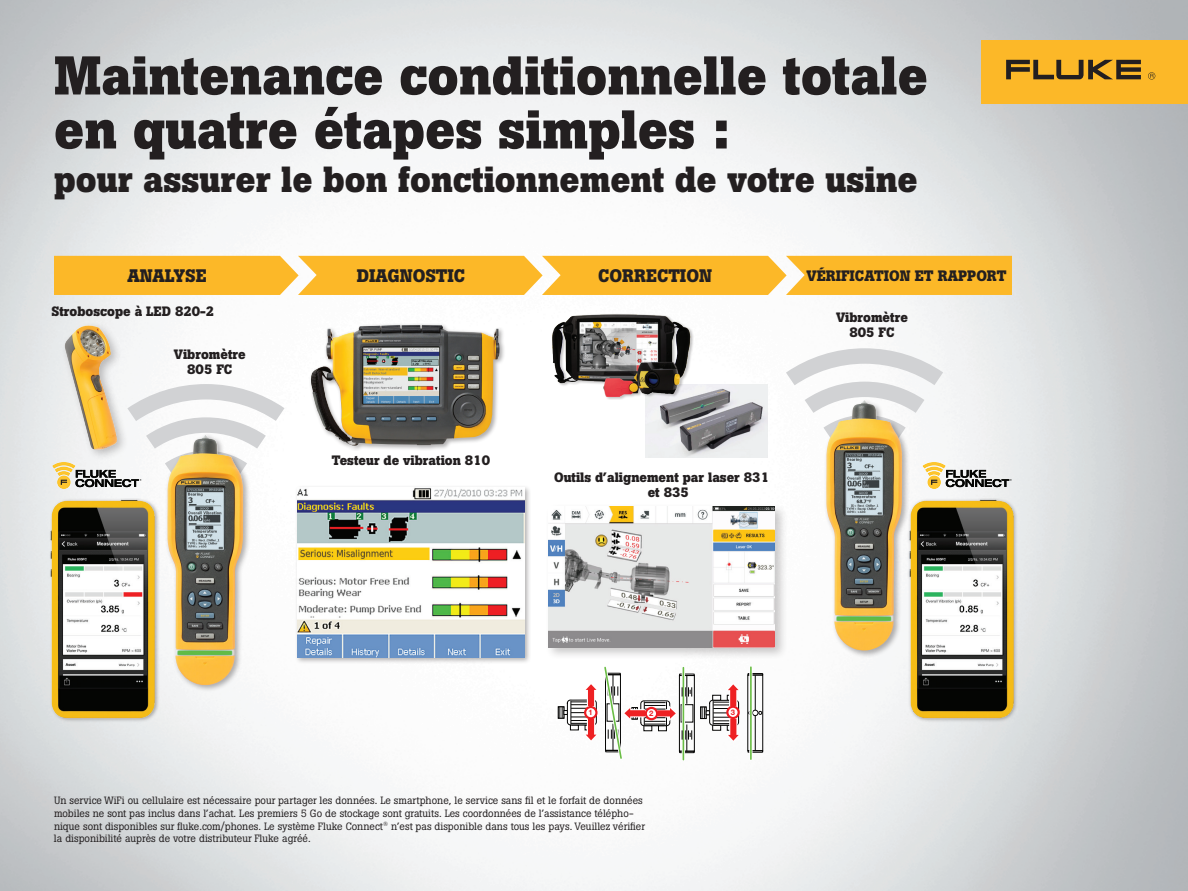
<style>
.page{position:relative;width:1188px;height:891px;background:#fff}
.page>*{position:absolute;margin:0;border:0;box-sizing:border-box;transform-origin:0 0}
.t1{font:700 54px/54px "Boton Pro";color:#231f20}
.t2{font:700 36px "Boton Pro";color:#231f20}
.t3{font:700 18px "Boton Pro";color:#231f20}
.t4{font:700 15px "Boton Pro";color:#231f20}
.t5{font:700 13.5px/15px "Boton Pro";color:#231f20;text-align:center}
.t6{font:10.5px/12.6px "Boton Pro";color:#231f20}
.t7{font:700 7.65px "Helvetica Neue LT Pro";color:#ee1d23}
</style>
<div class="page">
<img style="left:0;top:0;width:1188px;height:891px">
<div style="left:309px;top:322px;width:196px;height:129px;background:#231f20;opacity:.35"></div>
<img style="left:311px;top:325px;width:182px;height:121px">
<div style="left:295px;top:485px;width:236px;height:180px;background:#231f20;opacity:.35"></div>
<img style="left:297px;top:487px;width:227px;height:171px">
<div style="left:49px;top:498px;width:111px;height:225px;background:#ebebec"></div>
<img style="left:47px;top:494px;width:111px;height:228px">
<div style="left:907px;top:498px;width:111px;height:225px;background:#dcdedf"></div>
<img style="left:905px;top:494px;width:111px;height:228px">
<div style="left:58px;top:476px;width:12px;height:12px;background:#fec52e;border-radius:50%"></div>
<div style="left:928px;top:476px;width:12px;height:12px;background:#fec52e;border-radius:50%"></div>
<svg style="left:923px;top:463px;width:89px;height:24px"></svg>
<svg style="left:53px;top:384px;width:232px;height:103px"></svg>
<svg style="left:786px;top:348px;width:157px;height:92px"></svg>
<div style="left:165px;top:433px;width:86px;height:260px;background:#231f20;opacity:.35"></div>
<img style="left:167px;top:435px;width:76px;height:251px">
<div style="left:824px;top:398px;width:86px;height:260px;background:#231f20;opacity:.35"></div>
<img style="left:826px;top:400px;width:76px;height:251px">
<div style="left:54px;top:256px;width:958px;height:39px;background:#fcb828"></div>
<img style="left:49px;top:317px;width:84px;height:147px">
<img style="left:645px;top:384px;width:123px;height:74px">
<img style="left:542px;top:310px;width:155px;height:90px">
<div style="left:545px;top:503px;width:243px;height:158px;background:#231f20;opacity:.25"></div>
<img style="left:549px;top:506px;width:226px;height:141px">
<svg style="left:700px;top:707px;width:2px;height:12px"></svg>
<svg style="left:702px;top:673px;width:62px;height:80px"></svg>
<hr style="left:749px;top:667px;width:4px;height:92px;background:#fff">
<hr style="left:750px;top:667px;width:2px;height:92px;background:#6abd45">
<svg style="left:558px;top:706px;width:2px;height:13px"></svg>
<svg style="left:560px;top:664px;width:135px;height:98px"></svg>
<div style="left:585px;top:707px;width:11px;height:11px;background:#fff;border-radius:50%"></div>
<div style="left:584px;top:706px;width:14px;height:13px;border:2px solid #ee1d23;border-radius:50%"></div>
<div style="left:646px;top:708px;width:11px;height:11px;background:#fff;border-radius:50%"></div>
<div style="left:645px;top:707px;width:13px;height:13px;border:2px solid #ee1d23;border-radius:50%"></div>
<div style="left:727px;top:707px;width:12px;height:11px;background:#fff;border-radius:50%"></div>
<div style="left:726px;top:706px;width:14px;height:13px;border:2px solid #ee1d23;border-radius:50%"></div>
<div style="left:982px;top:40px;width:206px;height:64px;background:#fcb828"></div>
<svg style="left:1006px;top:60px;width:135px;height:19px"></svg>
<svg style="left:1148px;top:72px;width:7px;height:8px"></svg>
<h1 class="t1" style="left:54px;top:49px;width:875px">Maintenance conditionnelle totale en quatre étapes simples :</h1>
<h2 class="t2" style="left:54px;top:156px;width:865px">pour assurer le bon fonctionnement de votre usine</h2>
<h3 class="t3" style="left:127px;top:264px;width:81px">ANALYSE</h3>
<h3 class="t3" style="left:357px;top:264px;width:110px">DIAGNOSTIC</h3>
<h3 class="t3" style="left:598px;top:264px;width:115px">CORRECTION</h3>
<h3 class="t4" style="left:807px;top:266px;width:201px">VÉRIFICATION ET RAPPORT</h3>
<p class="t5" style="left:52px;top:304px;width:164px">Stroboscope à LED 820-2</p>
<p class="t5" style="left:174px;top:347px;width:73px">Vibromètre<br>805 FC</p>
<p class="t5" style="left:332px;top:453px;width:160px">Testeur de vibration 810</p>
<p class="t5" style="left:648px;top:470px;width:123px;text-align:left;text-indent:-94px">Outils d’alignement par laser 831 et 835</p>
<p class="t5" style="left:836px;top:310px;width:73px">Vibromètre<br>805 FC</p>
<p class="t7" style="left:589px;top:708px;width:6px">1</p>
<p class="t7" style="left:649px;top:708px;width:6px">2</p>
<p class="t7" style="left:731px;top:707px;width:6px">3</p>
<p class="t6" style="left:54px;top:794px;width:593px">Un service WiFi ou cellulaire est nécessaire pour partager les données. Le smartphone, le service sans fil et le forfait de données mobiles ne sont pas inclus dans l’achat. Les premiers 5 Go de stockage sont gratuits. Les coordonnées de l’assistance télépho&shy;nique sont disponibles sur fluke.com/phones. Le système Fluke Connect<sup>®</sup> n’est pas disponible dans tous les pays. Veuillez vérifier la disponibilité auprès de votre distributeur Fluke agréé.</p>
</div>
